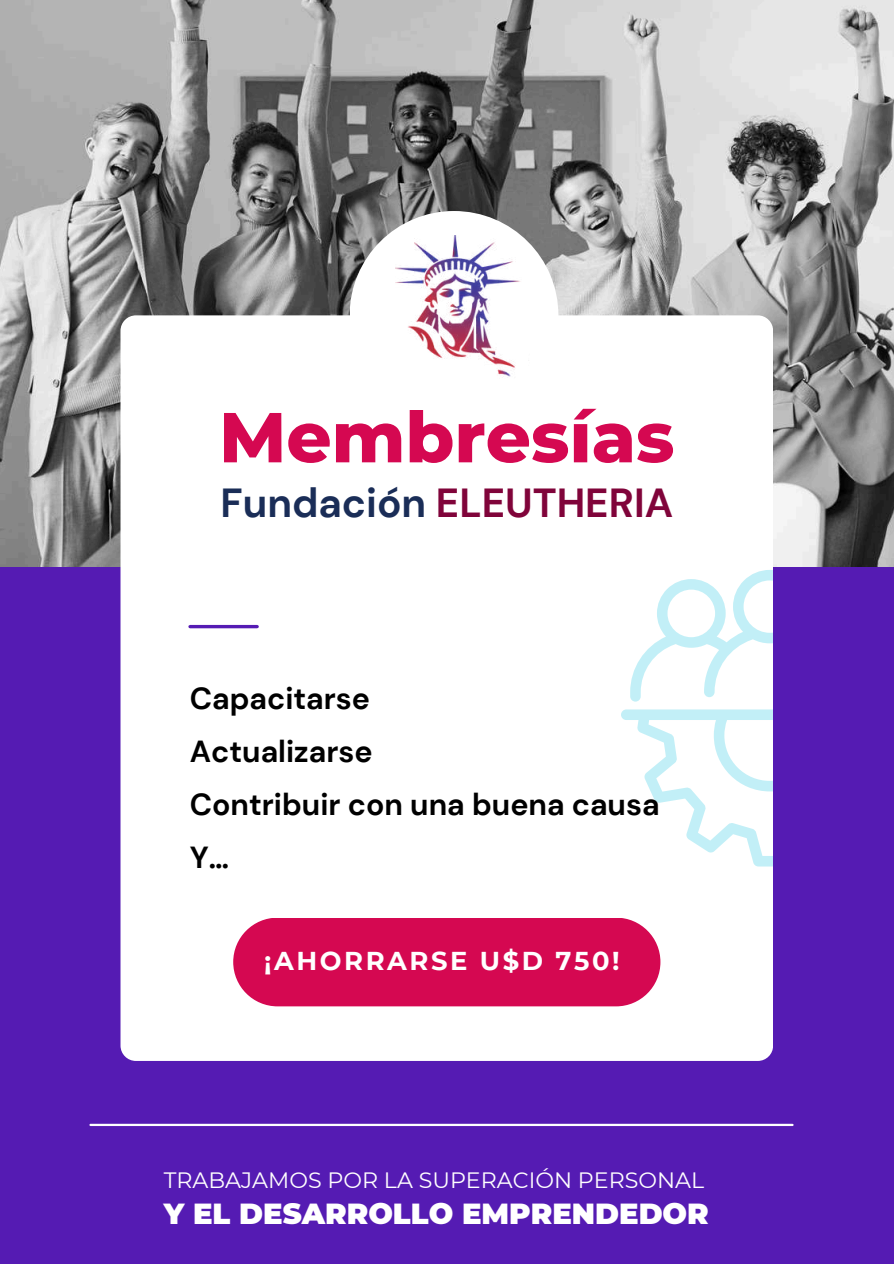
<style>
.page{position:relative;width:894px;height:1264px;background:#fff}
.page>*{position:absolute;margin:0;border:0;box-sizing:border-box;transform-origin:0 0}
.t1{font:800 70.5px "Montserrat";color:#d50851}
.t2{font:700 40.5px "DM Sans";color:#80043a}
.t3{font:700 30.45px/52.8px "DM Sans";color:#000}
.t4{font:900 28.95px "Montserrat";color:#fff}
.t5{font:700 25.8px "Montserrat";letter-spacing:.1em;color:#fff}
.t6{font:22.2px "Montserrat";color:#fff}
.s1{color:#1a2d57}
</style>
<div class="page">
<div style="left:0;top:0;width:893px;height:1263px;background:#551bb3"></div>
<img style="left:0;top:0;width:893px;height:567px">
<div style="left:120px;top:315px;width:652px;height:745px;background:#fff;border-radius:15px"></div>
<svg style="left:630px;top:570px;width:142px;height:131px"></svg>
<svg style="left:621px;top:709px;width:151px;height:157px"></svg>
<div style="left:233px;top:917px;width:427px;height:89px;background:#d50851;border-radius:44px"></div>
<hr style="left:190px;top:625px;width:67px;height:3px;background:#551bb3">
<hr style="left:90px;top:1123px;width:702px;height:2px;background:#fff">
<div style="left:349px;top:211px;width:209px;height:209px;background:#fff;border-radius:50%"></div>
<img style="left:395px;top:236px;width:134px;height:141px">
<h1 class="t1" style="left:219px;top:394px;width:457px">Membresías</h1>
<h2 class="t2" style="left:220px;top:476px;width:454px"><span class="s1">Fundación</span> ELEUTHERIA</h2>
<p class="t3" style="left:190px;top:672px;width:471px">Capacitarse<br>Actualizarse<br>Contribuir con una buena causa<br>Y…</p>
<p class="t5" style="left:264px;top:944px;width:357px">¡AHORRARSE U$D 750!</p>
<p class="t6" style="left:164px;top:1166px;width:541px">TRABAJAMOS POR LA SUPERACIÓN PERSONAL</p>
<p class="t4" style="left:164px;top:1195px;width:546px">Y EL DESARROLLO EMPRENDEDOR</p>
</div>
